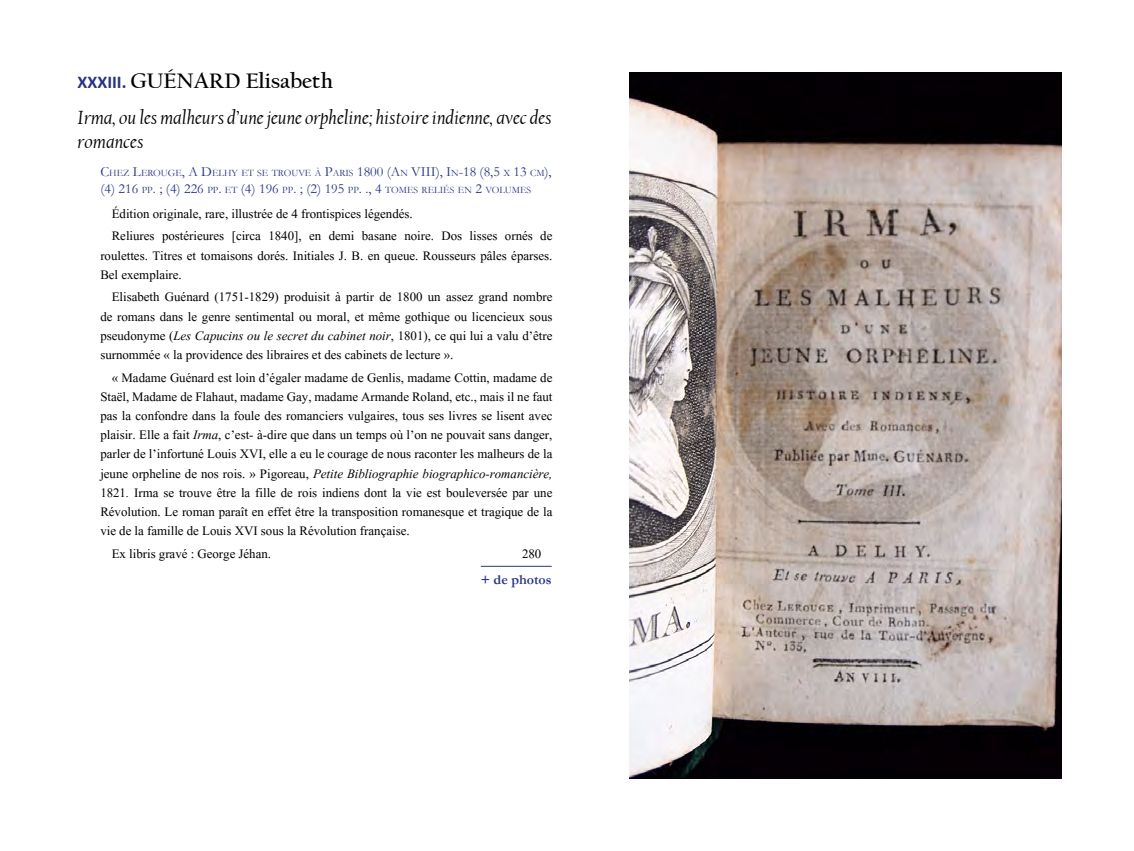
<style>
.page{position:relative;width:1134px;height:851px;background:#fff}
.page>*{position:absolute;margin:0;border:0;box-sizing:border-box;transform-origin:0 0}
.t1{font:700 22px "Californian FB";color:#000}
.t2{font:italic 20px/24px "Californian FB";color:#000}
.t3{font:16px/19.2px "Aparajita";color:#000}
.t4{font:14px/16.8px "Garamond";color:#283583}
.t5{font:700 14px "Garamond";color:#283583}
.t6{font:9.8px "Garamond";color:#283583}
.s1{font-family:"Calibri";font-size:18px;color:#283583}
.s2{font-size:14px}
.s3{font-size:9.8px}
.s4{font-style:italic}
</style>
<div class="page">
<hr style="left:481px;top:565px;width:71px;height:1px;background:#283583">
<img style="left:629px;top:72px;width:433px;height:706px">
<h1 class="t1" style="left:78px;top:69px;width:257px"><span class="s1">XXXIII.</span> GUÉNARD Elisabeth</h1>
<p class="t2" style="left:78px;top:106px;width:476px">Irma, ou les malheurs d’une jeune orpheline; histoire indienne, avec des romances</p>
<p class="t6" style="left:100px;top:166px;width:318px"><span class="s2">C</span>HEZ <span class="s2">L</span>EROUGE<span class="s2">, A D</span>ELHY ET SE TROUVE À <span class="s2">P</span>ARIS <span class="s2">1800 (A</span>N <span class="s2">VIII</span></p>
<p class="t4" style="left:100px;top:163px;width:453px;text-indent:335px">), I<span class="s3">N</span>-18 (8,5 <span class="s3">X</span> 13 <span class="s3">CM</span>), (4) 216 <span class="s3">PP</span>. ; (4) 226 <span class="s3">PP</span>. <span class="s3">ET</span> (4) 196 <span class="s3">PP</span>. ; (2) 195 <span class="s3">PP</span>. ., 4 <span class="s3">TOMES RELIÉS EN</span> 2 <span class="s3">VOLUMES</span></p>
<p class="t3" style="left:112px;top:204px;width:442px;line-height:22.6px">Édition originale, rare, illustrée de 4 frontispices légendés.<br>Reliures postérieures [circa 1840], en demi basane noire. Dos lisses ornés de</p>
<p class="t3" style="left:100px;top:247px;width:454px">roulettes. Titres et tomaisons dorés. Initiales J. B. en queue. Rousseurs pâles éparses.<br>Bel exemplaire.</p>
<p class="t3" style="left:100px;top:289px;width:454px;text-align:justify;text-indent:11px">Elisabeth Guénard (1751-1829) produisit à partir de 1800 un assez grand nombre de romans dans le genre sentimental ou moral, et même gothique ou licencieux sous pseudonyme (<span class="s4">Les Capucins ou le secret du cabinet noir</span>, 1801), ce qui lui a valu d’être surnommée « la providence des libraires et des cabinets de lecture ».</p>
<p class="t3" style="left:100px;top:369px;width:454px;text-align:justify;text-indent:11px">« Madame Guénard est loin d’égaler madame de Genlis, madame Cottin, madame de Staël, Madame de Flahaut, madame Gay, madame Armande Roland, etc., mais il ne faut pas la confondre dans la foule des romanciers vulgaires, tous ses livres se lisent avec plaisir. Elle a fait <span class="s4">Irma</span>, c’est- à-dire que dans un temps où l’on ne pouvait sans danger, parler de l’infortuné Louis XVI, elle a eu le courage de nous raconter les malheurs de la jeune orpheline de nos rois. » Pigoreau, <span class="s4">Petite Bibliographie biographico-romancière, </span>1821<span class="s4">.</span> Irma se trouve être la fille de rois indiens dont la vie est bouleversée par une Révolution. Le roman paraît en effet être la transposition romanesque et tragique de la vie de la famille de Louis XVI sous la Révolution française.</p>
<p class="t3" style="left:112px;top:545px;width:161px">Ex libris gravé : George Jéhan.</p>
<p class="t3" style="left:522px;top:545px;width:21px">280</p>
<p class="t5" style="left:481px;top:569px;width:72px">+ de photos</p>
</div>
